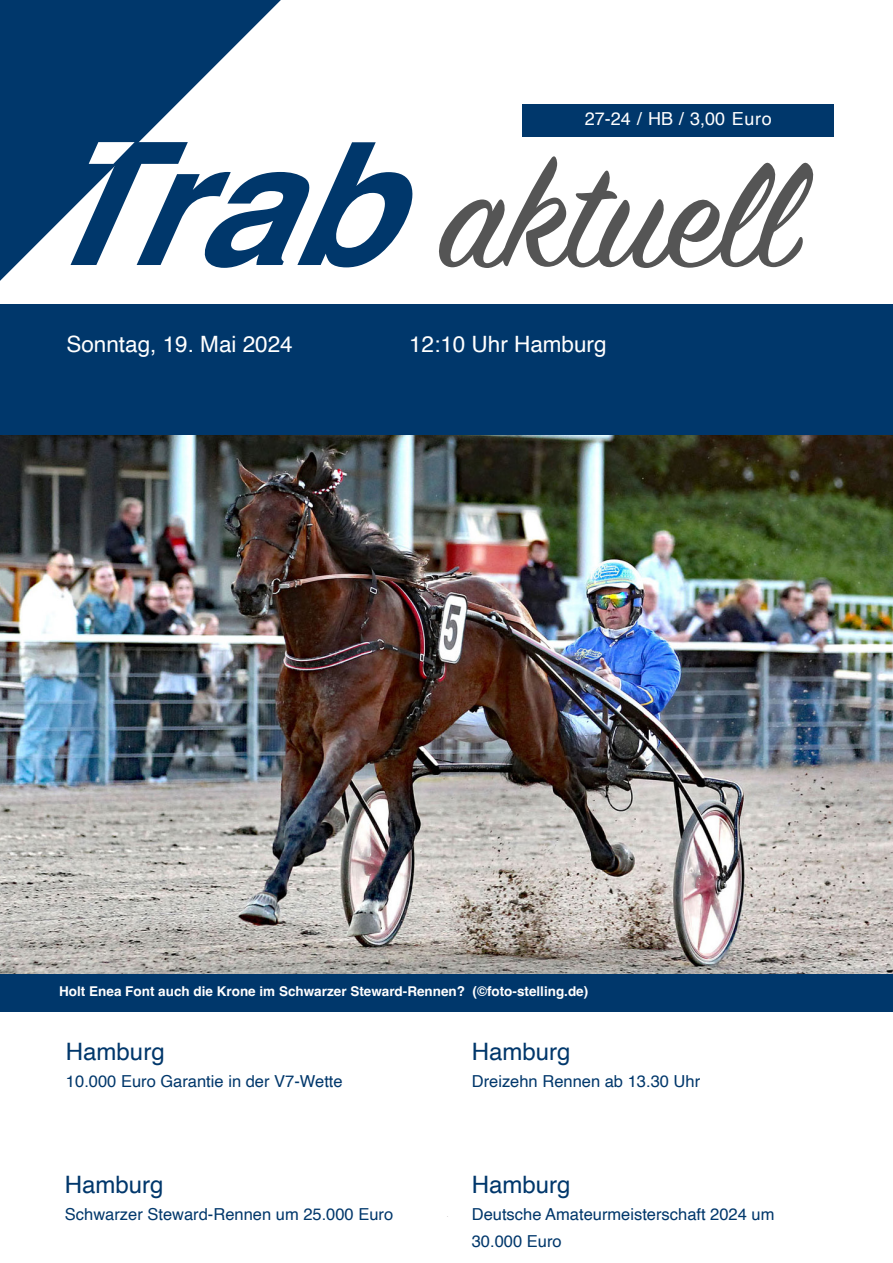
<style>
.page{position:relative;width:893px;height:1263px;background:#fff}
.page>*{position:absolute;margin:0;border:0;box-sizing:border-box;transform-origin:0 0}
.t1{font:165px "Sign Painter House Script";color:#555}
.t2{font:24px "Helvetica";color:#00376b}
.t3{font:22.5px "Helvetica";color:#fff}
.t4{font:18px "Helvetica";color:#fff}
.t5{font:16.5px/27px "Helvetica";color:#00376b}
.t6{font:700 13.5px "Helvetica";color:#fff}
.s1{font-family:"Helvetica";font-weight:700;font-style:italic;font-size:170.7px;color:#00376b}
</style>
<div class="page">
<svg style="left:0;top:0;width:281px;height:281px"></svg>
<div style="left:523px;top:105px;width:311px;height:32px;background:#00376b"></div>
<div style="left:0;top:973px;width:893px;height:38px;background:#00376b"></div>
<div style="left:0;top:305px;width:893px;height:131px;background:#00376b"></div>
<svg style="left:89px;top:142px;width:46px;height:22px"></svg>
<img style="left:0;top:436px;width:893px;height:538px">
<p class="t4" style="left:585px;top:105px;width:189px">27-24 / HB / 3,00 Euro</p>
<p class="t1" style="left:31px;top:115px;width:766px"><span class="s1">Trab</span>aktuell</p>
<p class="t3" style="left:66px;top:326px;width:228px">Sonntag, 19. Mai 2024</p>
<p class="t3" style="left:409px;top:326px;width:199px">12:10 Uhr Hamburg</p>
<p class="t6" style="left:59px;top:983px;width:531px">Holt Enea Font auch die Krone im Schwarzer Steward-Rennen? (©foto-stelling.de)</p>
<p class="t2" style="left:66px;top:1033px;width:100px">Hamburg</p>
<p class="t5" style="left:66px;top:1068px;width:278px">10.000 Euro Garantie in der V7-Wette</p>
<p class="t2" style="left:65px;top:1166px;width:100px">Hamburg</p>
<p class="t5" style="left:65px;top:1201px;width:330px">Schwarzer Steward-Rennen um 25.000 Euro</p>
<p class="t2" style="left:472px;top:1033px;width:100px">Hamburg</p>
<p class="t5" style="left:472px;top:1068px;width:230px">Dreizehn Rennen ab 13.30 Uhr</p>
<p class="t2" style="left:472px;top:1166px;width:100px">Hamburg</p>
<p class="t5" style="left:472px;top:1201px;width:304px">Deutsche Amateurmeisterschaft 2024 um<br>30.000 Euro</p>
</div>
